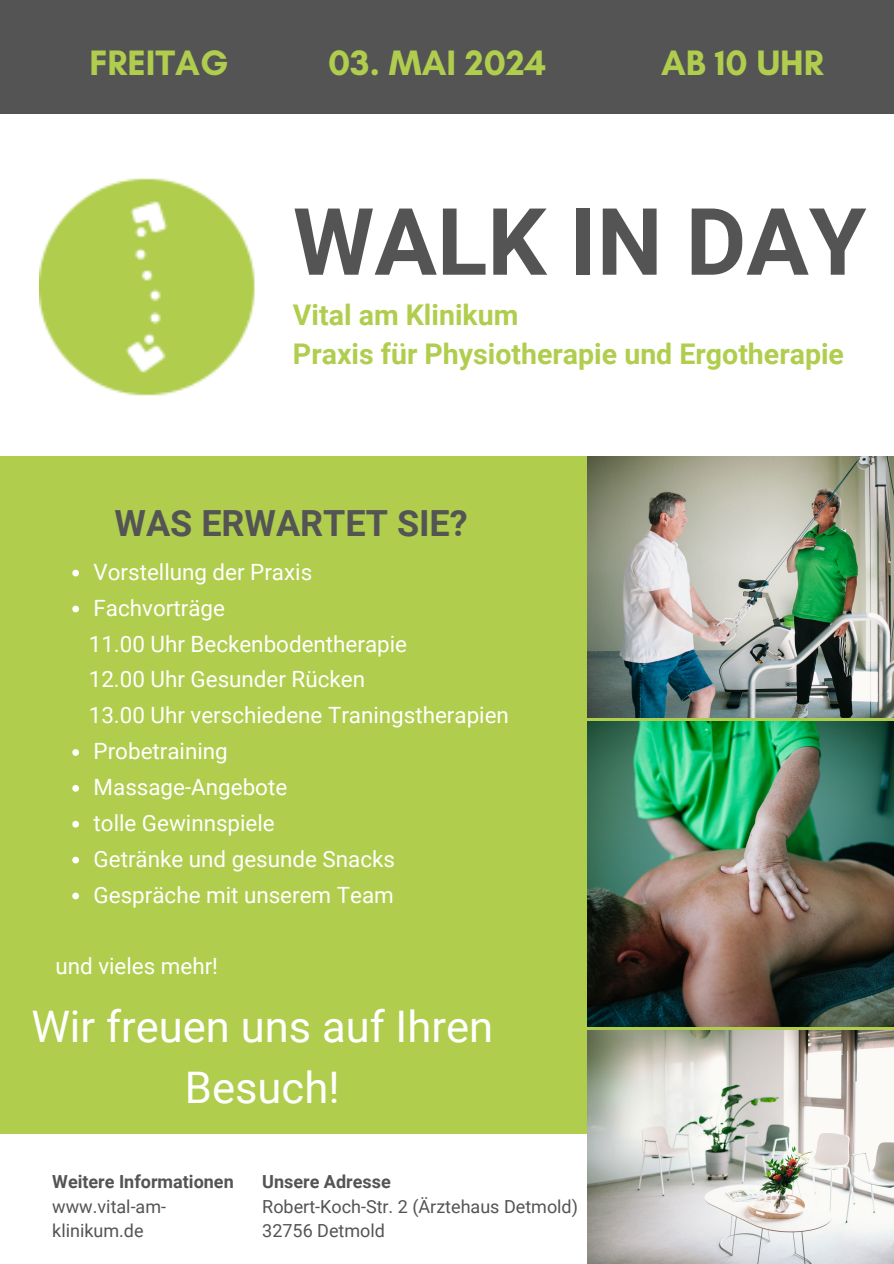
<style>
.page{position:relative;width:894px;height:1264px;background:#fff}
.page>*{position:absolute;margin:0;border:0;box-sizing:border-box;transform-origin:0 0}
.t1{font:700 93px "Roboto";color:#545454}
.t2{font:43.5px/60.8px "Roboto";color:#fff;text-align:center}
.t3{font:700 36px "Glacial Indifference";color:#b0cd4e}
.t4{font:700 36px "Roboto";color:#545454}
.t5{font:700 28.5px/39.3px "Roboto";color:#b0cd4e}
.t6{font:22.35px/35.8px "Roboto";color:#fff}
.t7{font:18px/24.8px "Roboto";color:#545454}
.t8{font:700 18px "Roboto";color:#545454}
</style>
<div class="page">
<div style="left:0;top:0;width:893px;height:1263px;background:#b0cd4e"></div>
<img style="left:587px;top:455px;width:306px;height:262px">
<div style="left:0;top:0;width:893px;height:455px;background:#fff"></div>
<div style="left:0;top:0;width:893px;height:114px;background:#545454"></div>
<img style="left:587px;top:721px;width:306px;height:305px">
<div style="left:0;top:1134px;width:893px;height:129px;background:#fff"></div>
<img style="left:587px;top:1030px;width:306px;height:233px">
<img style="left:39px;top:178px;width:216px;height:218px">
<svg style="left:72px;top:569px;width:7px;height:7px"></svg>
<svg style="left:72px;top:605px;width:7px;height:7px"></svg>
<svg style="left:72px;top:749px;width:7px;height:6px"></svg>
<svg style="left:72px;top:785px;width:7px;height:6px"></svg>
<svg style="left:72px;top:820px;width:7px;height:7px"></svg>
<svg style="left:72px;top:856px;width:7px;height:7px"></svg>
<svg style="left:72px;top:892px;width:7px;height:7px"></svg>
<p class="t3" style="left:89px;top:41px;width:140px">FREITAG</p>
<p class="t3" style="left:328px;top:41px;width:220px">03. MAI 2024</p>
<p class="t3" style="left:661px;top:41px;width:164px">AB 10 UHR</p>
<h3 class="t1" style="left:293px;top:188px;width:575px">WALK IN DAY</h3>
<h5 class="t5" style="left:293px;top:295px;width:552px">Vital am Klinikum<br>Praxis für Physiotherapie und Ergotherapie</h5>
<h3 class="t4" style="left:114px;top:503px;width:354px">WAS ERWARTET SIE?</h3>
<p class="t6" style="left:94px;top:554px;width:220px">Vorstellung der Praxis</p>
<p class="t6" style="left:94px;top:590px;width:133px">Fachvorträge</p>
<p class="t6" style="left:89px;top:626px;width:421px">11.00 Uhr Beckenbodentherapie<br>12.00 Uhr Gesunder Rücken<br>13.00 Uhr verschiedene Traningstherapien</p>
<p class="t6" style="left:94px;top:733px;width:136px">Probetraining</p>
<p class="t6" style="left:94px;top:769px;width:195px">Massage-Angebote</p>
<h5 class="t6" style="left:94px;top:805px;width:183px">tolle Gewinnspiele</h5>
<h2 class="t6" style="left:94px;top:841px;width:303px">Getränke und gesunde Snacks</h2>
<p class="t6" style="left:94px;top:877px;width:302px">Gespräche mit unserem Team</p>
<p class="t6" style="left:55px;top:948px;width:164px">und vieles mehr!</p>
<h3 class="t2" style="left:31px;top:997px;width:463px">Wir freuen uns auf Ihren<br>Besuch!</h3>
<p class="t8" style="left:52px;top:1171px;width:183px">Weitere Informationen</p>
<p class="t7" style="left:52px;top:1193px;width:115px">www.vital-am&shy;klinikum.de</p>
<p class="t8" style="left:262px;top:1171px;width:130px">Unsere Adresse</p>
<h1 class="t7" style="left:262px;top:1193px;width:317px">Robert-Koch-Str. 2 (Ärztehaus Detmold)</h1>
<h4 class="t7" style="left:262px;top:1218px;width:124px">32756 Detmold</h4>
</div>
